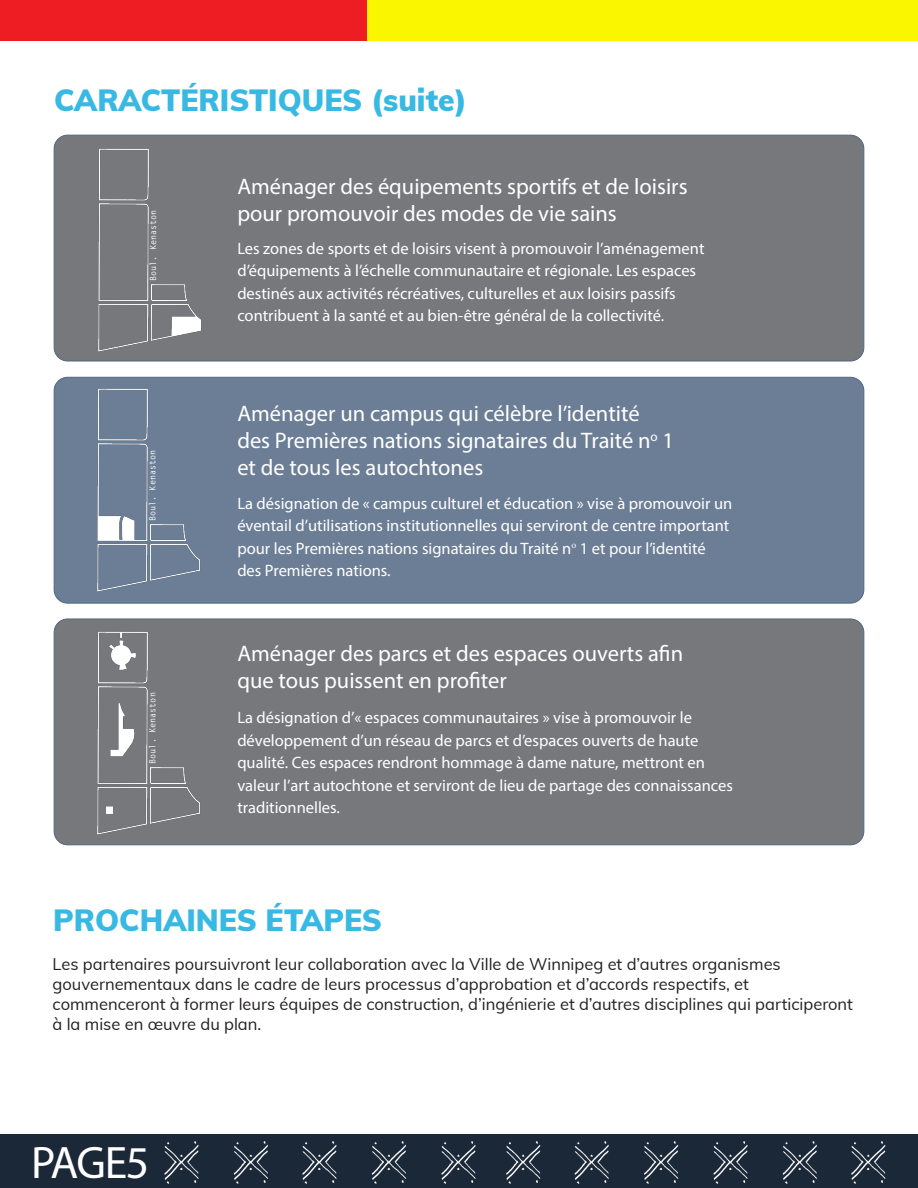
<style>
.page{position:relative;width:918px;height:1188px;background:#fff}
.page>*{position:absolute;margin:0;border:0;box-sizing:border-box;transform-origin:0 0}
.t1{font:45.75px "Myriad Pro";color:#fff}
.t2{font:900 30px "Muli";color:#38b9e4}
.t3{font:22.5px/27px "Myriad Pro";color:#fff}
.t4{font:16.5px/22.5px "Myriad Pro";color:#fff}
.t5{font:16.5px/19.8px "Muli";color:#231f20}
.t6{font:700 8.55px "Letter Gothic Std";color:#fff}
</style>
<div class="page">
<div style="left:0;top:0;width:367px;height:40px;background:#ee1d23"></div>
<div style="left:367px;top:0;width:551px;height:40px;background:#f9f600"></div>
<div style="left:0;top:1134px;width:918px;height:54px;background:#1b2838"></div>
<img style="left:164px;top:1141px;width:312px;height:43px">
<img style="left:506px;top:1141px;width:380px;height:43px">
<div style="left:54px;top:619px;width:810px;height:226px;background:#76787b;border-radius:14px"></div>
<div style="left:54px;top:377px;width:810px;height:226px;background:#6c7e96;border-radius:14px"></div>
<div style="left:54px;top:135px;width:810px;height:226px;background:#76787b;border-radius:14px"></div>
<img style="left:80px;top:149px;width:140px;height:213px">
<img style="left:79px;top:376px;width:140px;height:228px">
<img style="left:79px;top:619px;width:140px;height:227px">
<p class="t2" style="left:54px;top:78px;width:414px">CARACTÉRISTIQUES (suite)</p>
<p class="t6" style="left:148px;top:281px;width:73px;rotate:-90deg">Boul. Kenaston</p>
<p class="t6" style="left:147px;top:521px;width:73px;rotate:-90deg">Boul. Kenaston</p>
<p class="t6" style="left:147px;top:764px;width:73px;rotate:-90deg">Boul. Kenaston</p>
<p class="t3" style="left:237px;top:173px;width:452px">Aménager des équipements sportifs et de loisirs pour promouvoir des modes de vie sains</p>
<p class="t4" style="left:237px;top:237px;width:469px">Les zones de sports et de loisirs visent à promouvoir l’aménagement d’équipements à l’échelle communautaire et régionale. Les espaces destinés aux activités récréatives, culturelles et aux loisirs passifs contribuent à la santé et au bien-être général de la collectivité.</p>
<p class="t3" style="left:237px;top:400px;width:438px">Aménager un campus qui célèbre l’identité des Premières nations signataires du Traité n<sup>o</sup> 1 et de tous les autochtones</p>
<p class="t4" style="left:237px;top:492px;width:496px">La désignation de « campus culturel et éducation » vise à promouvoir un éventail d’utilisations institutionnelles qui serviront de centre important pour les Premières nations signataires du Traité n<sup>o</sup> 1 et pour l’identité des Premières nations.</p>
<p class="t3" style="left:237px;top:640px;width:447px">Aménager des parcs et des espaces ouverts afin que tous puissent en profiter</p>
<p class="t4" style="left:237px;top:706px;width:497px">La désignation d’« espaces communautaires » vise à promouvoir le développement d’un réseau de parcs et d’espaces ouverts de haute qualité. Ces espaces rendront hommage à dame nature, mettront en valeur l’art autochtone et serviront de lieu de partage des connaissances traditionnelles.</p>
<p class="t2" style="left:53px;top:898px;width:330px">PROCHAINES ÉTAPES</p>
<p class="t5" style="left:52px;top:954px;width:802px">Les partenaires poursuivront leur collaboration avec la Ville de Winnipeg et d’autres organismes gouvernementaux dans le cadre de leurs processus d’approbation et d’accords respectifs, et commenceront à former leurs équipes de construction, d’ingénierie et d’autres disciplines qui participeront à la mise en œuvre du plan.</p>
<p class="t1" style="left:31px;top:1134px;width:120px">PAGE 5</p>
</div>
